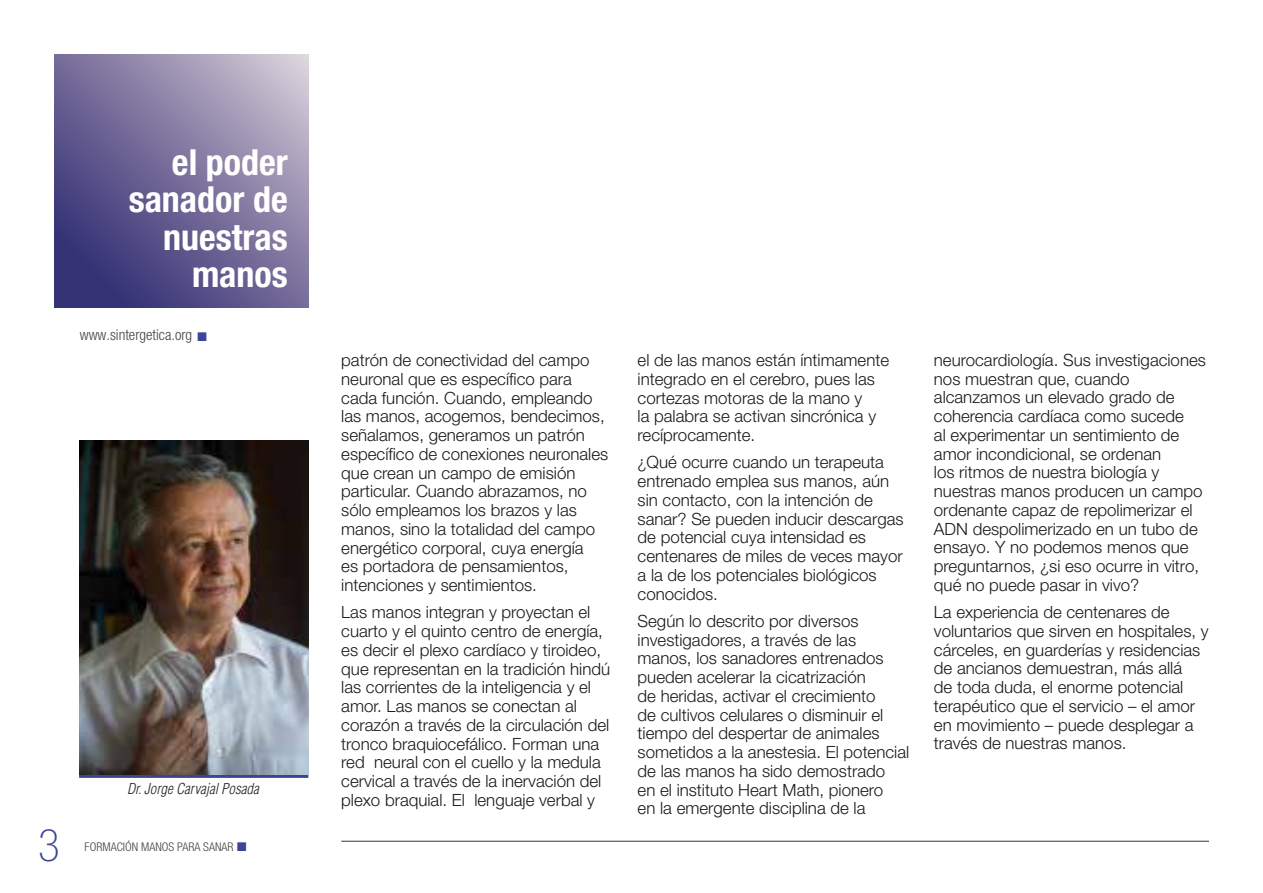
<style>
.page{position:relative;width:1263px;height:893px;background:#fff}
.page>*{position:absolute;margin:0;border:0;box-sizing:border-box;transform-origin:0 0}
.t1{font:100 condensed 45px "Helvetica Neue LT Std";color:#3c4496}
.t2{font:700 condensed 36px/37.5px "Helvetica Neue LT Std";color:#fff;text-align:right}
.t3{font:300 16.8px/18.8px "Helvetica Neue LT Std";color:#1a1a1a}
.t4{font:300 condensed 15px "Helvetica Neue LT Std";color:#444}
.t5{font:italic 300 condensed 14.7px "Helvetica LT Std";color:#252525}
.t6{font:300 condensed 12px "Helvetica Neue LT Std";color:#444}
</style>
<div class="page">
<svg style="left:54px;top:54px;width:254px;height:254px;background:#776f9b"></svg>
<hr style="left:341px;top:841px;width:868px;height:1px;background:#444">
<svg style="left:79px;top:774px;width:229px;height:4px"></svg>
<img style="left:79px;top:440px;width:229px;height:334px">
<h2 class="t2" style="left:129px;top:143px;width:161px">el poder sanador de nuestras manos</h2>
<p class="t4" style="left:80px;top:327px;width:114px">www.sintergetica.org</p>
<p class="t5" style="left:127px;top:780px;width:133px">Dr. Jorge Carvajal Posada</p>
<h1 class="t1" style="left:38px;top:820px;width:23px">3</h1>
<p class="t6" style="left:85px;top:840px;width:150px">FORMACIÓN MANOS PARA SANAR</p>
<p class="t3" style="left:341px;top:350px;width:268px">patrón de conectividad del campo neuronal que es específico para cada función. Cuando, empleando las manos, acogemos, bendecimos, señalamos, generamos un patrón específico de conexiones neuronales que crean un campo de emisión particular. Cuando abrazamos, no sólo empleamos los brazos y las manos, sino la totalidad del campo energético corporal, cuya energía<br>es portadora de pensamientos, intenciones y sentimientos.</p>
<p class="t3" style="left:341px;top:603px;width:270px">Las manos integran y proyectan el cuarto y el quinto centro de energía, es decir el plexo cardíaco y tiroideo, que representan en la tradición hindú las corrientes de la inteligencia y el amor. Las manos se conectan al corazón a través de la circulación del tronco braquiocefálico. Forman una red neural con el cuello y la medula cervical a través de la inervación del plexo braquial. El lenguaje verbal y</p>
<p class="t3" style="left:638px;top:350px;width:253px">el de las manos están íntimamente integrado en el cerebro, pues las cortezas motoras de la mano y<br>la palabra se activan sincrónica y recíprocamente.</p>
<p class="t3" style="left:638px;top:453px;width:268px">¿Qué ocurre cuando un terapeuta entrenado emplea sus manos, aún sin contacto, con la intención de sanar? Se pueden inducir descargas de potencial cuya intensidad es centenares de miles de veces mayor a la de los potenciales biológicos conocidos.</p>
<p class="t3" style="left:638px;top:611px;width:273px">Según lo descrito por diversos investigadores, a través de las manos, los sanadores entrenados pueden acelerar la cicatrización<br>de heridas, activar el crecimiento<br>de cultivos celulares o disminuir el tiempo del despertar de animales sometidos a la anestesia. El potencial de las manos ha sido demostrado<br>en el instituto Heart Math, pionero<br>en la emergente disciplina de la</p>
<p class="t3" style="left:934px;top:350px;width:274px">neurocardiología. Sus investigaciones nos muestran que, cuando alcanzamos un elevado grado de coherencia cardíaca como sucede<br>al experimentar un sentimiento de amor incondicional, se ordenan<br>los ritmos de nuestra biología y nuestras manos producen un campo ordenante capaz de repolimerizar el<br>ADN despolimerizado en un tubo de ensayo. Y no podemos menos que preguntarnos, ¿si eso ocurre in vitro, qué no puede pasar in vivo?</p>
<p class="t3" style="left:934px;top:602px;width:276px">La experiencia de centenares de voluntarios que sirven en hospitales, y cárceles, en guarderías y residencias de ancianos demuestran, más allá<br>de toda duda, el enorme potencial terapéutico que el servicio – el amor en movimiento – puede desplegar a través de nuestras manos.</p>
</div>
